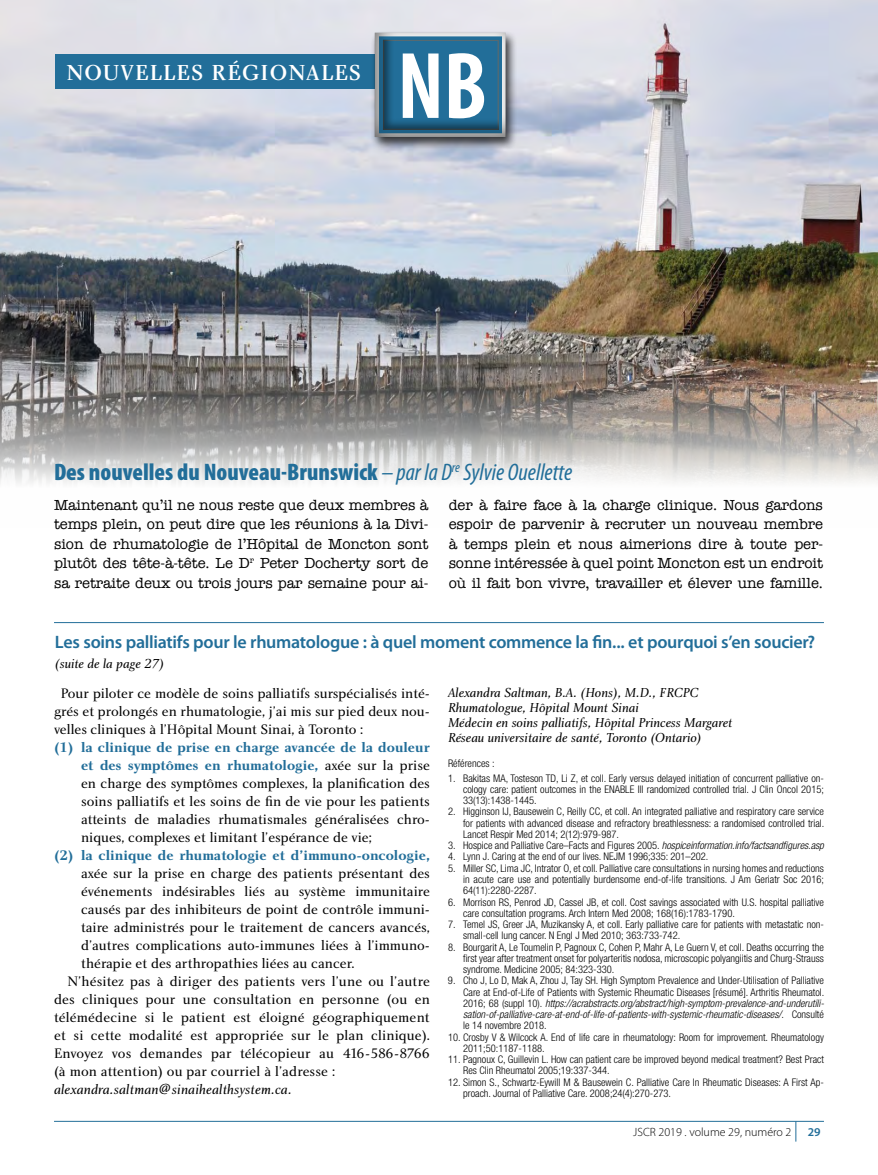
<style>
.page{position:relative;width:878px;height:1175px;background:#fff}
.page>*{position:absolute;margin:0;border:0;box-sizing:border-box;transform-origin:0 0}
.t1{font:700 condensed 95.55px "Myriad Pro";color:#fff;scale:.94 1}
.t2{font:900 condensed 24px "Myriad Pro";color:#226e99}
.t3{font:22.5px "Charlotte Medium Plain";letter-spacing:.05em;color:#fff}
.t4{font:600 18px "Myriad Pro";letter-spacing:-.015em;color:#226e99}
.t5{font:15px/19.5px "American Typewriter";letter-spacing:-.005em;color:#000;text-align:justify}
.t6{font:14.25px/18px "Charlotte Book Plain";color:#000;text-align:justify}
.t7{font:14.25px/18px "Charlotte Bold Plain";color:#226e99;text-align:right}
.t8{font:14.25px "Charlotte Book Italic Plain";letter-spacing:.01em;color:#000}
.t9{font:13.5px/15px "Charlotte Book Italic Plain";color:#000}
.t10{font:300 12px "Myriad Pro";color:#000}
.t11{font:600 12px "Myriad Pro";color:#226e99}
.t12{font:300 condensed 10.5px/11.2px "Helvetica Neue LT Std";color:#000;text-align:justify}
.s1{font-weight:400;font-style:italic}
.s2{font-family:"Charlotte Book Plain";color:#000}
.s3{font-style:italic}
</style>
<div class="page">
<img style="left:0;top:0;width:878px;height:484px">
<div style="left:55px;top:54px;width:376px;height:35px;background:#226e99"></div>
<hr style="left:54px;top:1120px;width:770px;height:1px;background:#226e99">
<svg style="left:795px;top:1121px;width:1px;height:20px"></svg>
<div style="left:370px;top:30px;width:147px;height:121px;background:#000;opacity:.75"></div>
<div style="left:361px;top:22px;width:159px;height:115px;background:#000;opacity:.58"></div>
<div style="left:367px;top:26px;width:149px;height:108px;background:#000;opacity:.15"></div>
<div style="left:370px;top:28px;width:206px;height:114px;background:#000;opacity:.48"></div>
<hr style="left:54px;top:622px;width:770px;height:1px;background:#226e99">
<h3 class="t3" style="left:66px;top:59px;width:296px">NOUVELLES RÉGIONALES</h3>
<h1 class="t1" style="left:397px;top:33px;width:97px">NB</h1>
<h2 class="t2" style="left:54px;top:458px;width:519px">Des nouvelles du Nouveau-Brunswick <span class="s1">– par la D</span><sup>re</sup> <span class="s1">Sylvie Ouellette</span></h2>
<p class="t5" style="left:54px;top:494px;width:376px">Maintenant qu’il ne nous reste que deux membres à temps plein, on peut dire que les réunions à la Divi&shy;sion de rhumatologie de l’Hôpital de Moncton sont plutôt des tête-à-tête. Le D<sup>r</sup> Peter Docherty sort de sa retraite deux ou trois jours par semaine pour ai-</p>
<p class="t5" style="left:448px;top:494px;width:376px">der à faire face à la charge clinique. Nous gardons espoir de parvenir à recruter un nouveau membre à temps plein et nous aimerions dire à toute per&shy;sonne intéressée à quel point Moncton est un endroit où il fait bon vivre, travailler et élever une famille.</p>
<h3 class="t4" style="left:55px;top:632px;width:761px">Les soins palliatifs pour le rhumatologue : à quel moment commence la fin... et pourquoi s’en soucier?</h3>
<p class="t9" style="left:55px;top:655px;width:111px">(suite de la page 27)</p>
<h3 class="t6" style="left:54px;top:684px;width:377px;text-indent:7px">Pour piloter ce modèle de soins palliatifs surspécialisés inté&shy;grés et prolongés en rhumatologie, j’ai mis sur pied deux nou&shy;velles cliniques à l’Hôpital Mount Sinai, à Toronto :</h3>
<h3 class="t7" style="left:54px;top:738px;width:377px">(1) la clinique de prise en charge avancée de la douleur et des symptômes en rhumatologie, <span class="s2">axée sur la prise</span></h3>
<h3 class="t6" style="left:81px;top:774px;width:350px">en charge des symptômes complexes, la planification des soins palliatifs et les soins de fin de vie pour les patients atteints de maladies rhumatismales généralisées chro&shy;niques, complexes et limitant l’espérance de vie;</h3>
<h3 class="t7" style="left:54px;top:846px;width:377px">(2) la clinique de rhumatologie et d’immuno-oncologie,</h3>
<h3 class="t6" style="left:81px;top:864px;width:350px">axée sur la prise en charge des patients présentant des</h3>
<h3 class="t6" style="left:81px;top:882px;width:350px">événements indésirables liés au système immunitaire</h3>
<h3 class="t6" style="left:81px;top:900px;width:350px">causés par des inhibiteurs de point de contrôle immuni-</h3>
<h3 class="t6" style="left:81px;top:918px;width:350px">taire administrés pour le traitement de cancers avancés,</h3>
<h3 class="t6" style="left:81px;top:936px;width:350px">d’autres complications auto-immunes liées à l’immuno-</h3>
<h3 class="t6" style="left:81px;top:954px;width:275px">thérapie et des arthropathies liées au cancer.</h3>
<h3 class="t6" style="left:68px;top:972px;width:364px">N’hésitez pas à diriger des patients vers l’une ou l’autre</h3>
<h3 class="t6" style="left:54px;top:990px;width:377px">des cliniques pour une consultation en personne (ou en</h3>
<h3 class="t6" style="left:54px;top:1008px;width:377px">télémédecine si le patient est éloigné géographiquement</h3>
<h3 class="t6" style="left:54px;top:1026px;width:377px">et si cette modalité est appropriée sur le plan clinique).</h3>
<h3 class="t6" style="left:54px;top:1044px;width:377px">Envoyez vos demandes par télécopieur au 416-586-8766</h3>
<h3 class="t6" style="left:54px;top:1062px;width:283px">(à mon attention) ou par courriel à l’adresse :</h3>
<h3 class="t8" style="left:54px;top:1080px;width:239px">alexandra.saltman@sinaihealthsystem.ca.</h3>
<p class="t9" style="left:448px;top:685px;width:286px">Alexandra Saltman, B.A. (Hons), M.D., FRCPC Rhumatologue, Hôpital Mount Sinai<br>Médecin en soins palliatifs, Hôpital Princess Margaret Réseau universitaire de santé, Toronto (Ontario)</p>
<p class="t12" style="left:448px;top:758px;width:48px">Références :</p>
<p class="t12" style="left:463px;top:772px;width:362px;text-indent:-15px">1. Bakitas MA, Tosteson TD, Li Z, et coll. Early versus delayed initiation of concurrent palliative on&shy;cology care: patient outcomes in the ENABLE III randomized controlled trial. J Clin Oncol 2015; 33(13):1438-1445.</p>
<p class="t12" style="left:463px;top:806px;width:363px;text-indent:-15px">2. Higginson IJ, Bausewein C, Reilly CC, et coll. An integrated palliative and respiratory care service for patients with advanced disease and refractory breathlessness: a randomised controlled trial.<br>Lancet Respir Med 2014; 2(12):979-987.</p>
<p class="t12" style="left:448px;top:839px;width:377px">3. Hospice and Palliative Care–Facts and Figures 2005. <span class="s3">hospiceinformation.info/factsandfigures.asp</span></p>
<p class="t12" style="left:448px;top:851px;width:262px">4. Lynn J. Caring at the end of our lives. NEJM 1996;335: 201–202.</p>
<p class="t12" style="left:463px;top:862px;width:362px;text-indent:-15px">5. Miller SC, Lima JC, Intrator O, et coll. Palliative care consultations in nursing homes and reductions in acute care use and potentially burdensome end-of-life transitions. J Am Geriatr Soc 2016; 64(11):2280-2287.</p>
<p class="t12" style="left:463px;top:896px;width:362px;text-indent:-15px">6. Morrison RS, Penrod JD, Cassel JB, et coll. Cost savings associated with U.S. hospital palliative care consultation programs. Arch Intern Med 2008; 168(16):1783-1790.</p>
<p class="t12" style="left:463px;top:918px;width:362px;text-indent:-15px">7. Temel JS, Greer JA, Muzikansky A, et coll. Early palliative care for patients with metastatic non&shy;small-cell lung cancer. N Engl J Med 2010; 363:733-742.</p>
<p class="t12" style="left:463px;top:941px;width:362px;text-indent:-15px">8. Bourgarit A, Le Toumelin P, Pagnoux C, Cohen P, Mahr A, Le Guern V, et coll. Deaths occurring the first year after treatment onset for polyarteritis nodosa, microscopic polyangiitis and Churg-Strauss syndrome. Medicine 2005; 84:323-330.</p>
<p class="t12" style="left:463px;top:974px;width:362px;text-indent:-15px">9. Cho J, Lo D, Mak A, Zhou J, Tay SH. High Symptom Prevalence and Under-Utilisation of Palliative Care at End-of-Life of Patients with Systemic Rheumatic Diseases [résumé]. Arthritis Rheumatol.<br>2016; 68 (suppl 10). <span class="s3">https://acrabstracts.org/abstract/high-symptom-prevalence-and-underutili&shy;sation-of-palliative-care-at-end-of-life-of-patients-with-systemic-rheumatic-diseases/</span>. Consulté le 14 novembre 2018.</p>
<p class="t12" style="left:463px;top:1031px;width:362px;text-indent:-15px">10. Crosby V &amp; Wilcock A. End of life care in rheumatology: Room for improvement. Rheumatology<br>2011;50:1187-1188.</p>
<p class="t12" style="left:463px;top:1053px;width:362px;text-indent:-15px">11. Pagnoux C, Guillevin L. How can patient care be improved beyond medical treatment? Best Pract<br>Res Clin Rheumatol 2005;19:337-344.</p>
<p class="t12" style="left:463px;top:1076px;width:362px;text-indent:-15px">12. Simon S., Schwartz-Eywill M &amp; Bausewein C. Palliative Care In Rheumatic Diseases: A First Ap&shy;proach. Journal of Palliative Care. 2008;24(4):270-273.</p>
<p class="t10" style="left:633px;top:1125px;width:160px">JSCR 2019 . volume 29, numéro 2</p>
<p class="t11" style="left:807px;top:1125px;width:14px">29</p>
</div>
